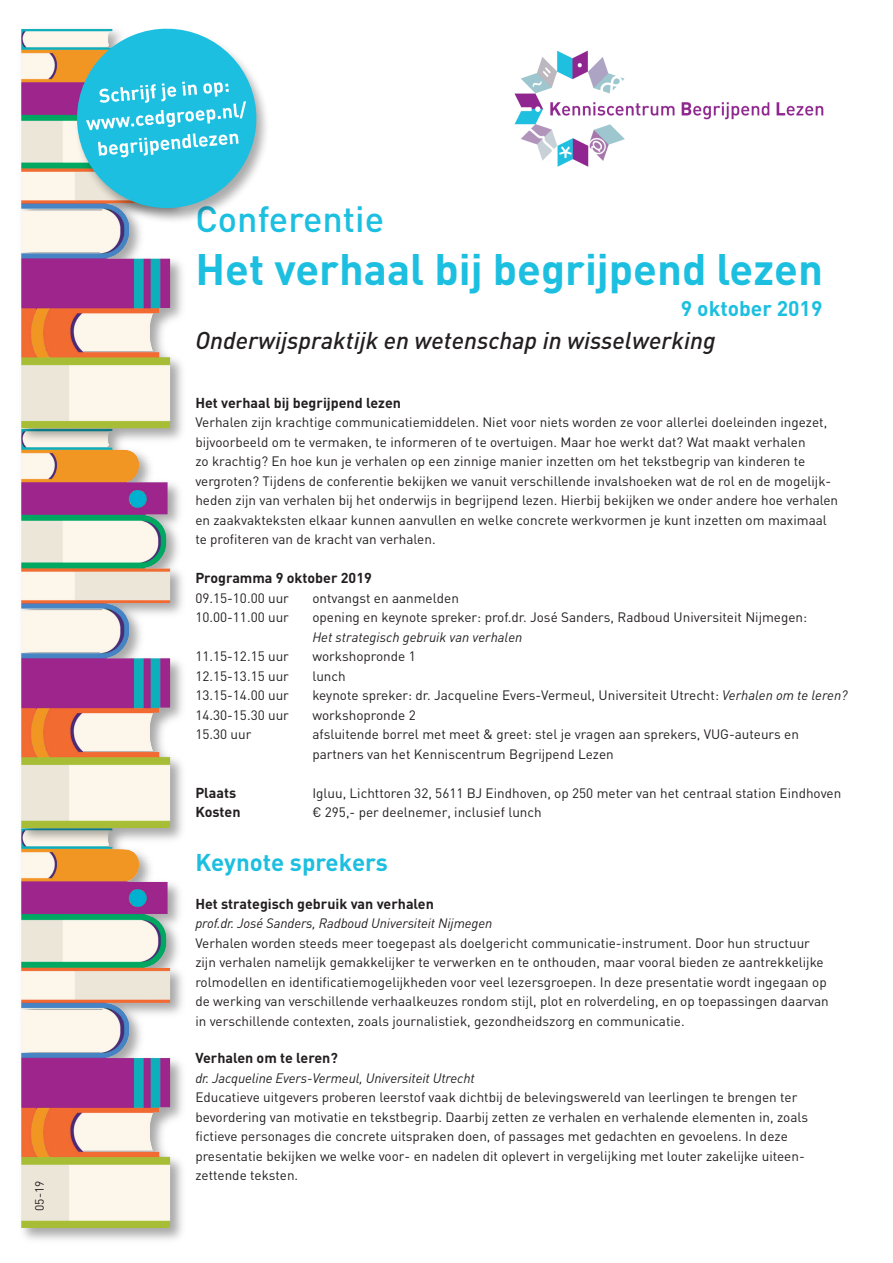
<style>
.page{position:relative;width:893px;height:1263px;background:#fff}
.page>*{position:absolute;margin:0;border:0;box-sizing:border-box;transform-origin:0 0}
.t1{font:700 43.5px "DIN";color:#1cbfe0}
.t2{font:500 36px "DIN";color:#1cbfe0}
.t3{font:italic 500 24px "DIN";color:#231f20}
.t4{font:700 24px "DIN";color:#1cbfe0}
.t5{font:700 21px "DIN";color:#1cbfe0}
.t6{font:700 14.25px "DIN";color:#231f20}
.t7{font:13.5px/19.5px "DIN";color:#231f20}
.t8{font:italic 13.5px "DIN";letter-spacing:-.01em;color:#231f20}
.t9{font:12px "DIN";color:#231f20}
.s1{font-style:italic}
</style>
<div class="page">
<img style="left:21px;top:847px;width:161px;height:393px">
<img style="left:108px;top:847px;width:60px;height:116px">
<img style="left:21px;top:447px;width:161px;height:400px">
<img style="left:108px;top:447px;width:60px;height:116px">
<img style="left:21px;top:28px;width:161px;height:419px">
<img style="left:62px;top:28px;width:205px;height:208px">
<svg style="left:73px;top:28px;width:187px;height:184px;background:#5ec8db"></svg>
<img style="left:514px;top:50px;width:310px;height:117px">
<p class="t9" style="left:32px;top:1211px;width:32px;rotate:-90deg">05-19</p>
<h2 class="t2" style="left:195px;top:198px;width:190px">Conferentie</h2>
<h1 class="t1" style="left:195px;top:243px;width:629px">Het verhaal bij begrijpend lezen</h1>
<h3 class="t5" style="left:681px;top:296px;width:143px">9 oktober 2019</h3>
<h3 class="t3" style="left:195px;top:326px;width:522px">Onderwijspraktijk en wetenschap in wisselwerking</h3>
<p class="t6" style="left:195px;top:394px;width:207px">Het verhaal bij begrijpend lezen</p>
<p class="t7" style="left:195px;top:412px;width:644px">Verhalen zijn krachtige communicatiemiddelen. Niet voor niets worden ze voor allerlei doeleinden ingezet, bijvoorbeeld om te vermaken, te informeren of te overtuigen. Maar hoe werkt dat? Wat maakt verhalen<br>zo krachtig? En hoe kun je verhalen op een zinnige manier inzetten om het tekstbegrip van kinderen te vergroten? Tijdens de conferentie bekijken we vanuit verschillende invalshoeken wat de rol en de mogelijk&shy;heden zijn van verhalen bij het onderwijs in begrijpend lezen. Hierbij bekijken we onder andere hoe verhalen en zaakvakteksten elkaar kunnen aanvullen en welke concrete werkvormen je kunt inzetten om maximaal te profiteren van de kracht van verhalen.</p>
<p class="t6" style="left:195px;top:570px;width:178px">Programma 9 oktober 2019</p>
<p class="t7" style="left:195px;top:588px;width:95px">09.15-10.00 uur</p>
<p class="t7" style="left:312px;top:588px;width:148px">ontvangst en aanmelden</p>
<p class="t7" style="left:195px;top:607px;width:95px">10.00-11.00 uur</p>
<p class="t7" style="left:312px;top:607px;width:496px">opening en keynote spreker: prof.dr. José Sanders, Radboud Universiteit Nijmegen:</p>
<p class="t8" style="left:312px;top:629px;width:212px">Het strategisch gebruik van verhalen</p>
<p class="t7" style="left:195px;top:646px;width:95px">11.15-12.15 uur</p>
<p class="t7" style="left:312px;top:646px;width:105px">workshopronde 1</p>
<p class="t7" style="left:195px;top:666px;width:95px">12.15-13.15 uur</p>
<p class="t7" style="left:312px;top:666px;width:35px">lunch</p>
<p class="t7" style="left:195px;top:685px;width:95px">13.15-14.00 uur</p>
<p class="t7" style="left:312px;top:685px;width:537px">keynote spreker: dr. Jacqueline Evers-Vermeul, Universiteit Utrecht: <span class="s1">Verhalen om te leren?</span></p>
<p class="t7" style="left:195px;top:705px;width:95px">14.30-15.30 uur</p>
<p class="t7" style="left:312px;top:705px;width:105px">workshopronde 2</p>
<p class="t7" style="left:195px;top:724px;width:58px">15.30 uur</p>
<p class="t7" style="left:312px;top:724px;width:488px">afsluitende borrel met meet &amp; greet: stel je vragen aan sprekers, VUG-auteurs en partners van het Kenniscentrum Begrijpend Lezen</p>
<p class="t6" style="left:195px;top:784px;width:42px">Plaats</p>
<p class="t7" style="left:312px;top:783px;width:530px">Igluu, Lichttoren 32, 5611 BJ Eindhoven, op 250 meter van het centraal station Eindhoven</p>
<p class="t6" style="left:195px;top:804px;width:47px">Kosten</p>
<p class="t7" style="left:312px;top:802px;width:231px">€ 295,- per deelnemer, inclusief lunch</p>
<h3 class="t4" style="left:195px;top:848px;width:194px">Keynote sprekers</h3>
<p class="t6" style="left:195px;top:895px;width:240px">Het strategisch gebruik van verhalen</p>
<p class="t8" style="left:195px;top:915px;width:298px">prof.dr. José Sanders, Radboud Universiteit Nijmegen</p>
<p class="t7" style="left:195px;top:933px;width:635px">Verhalen worden steeds meer toegepast als doelgericht communicatie-instrument. Door hun structuur zijn verhalen namelijk gemakkelijker te verwerken en te onthouden, maar vooral bieden ze aantrekkelijke rolmodellen en identificatiemogelijkheden voor veel lezersgroepen. In deze presentatie wordt ingegaan op de werking van verschillende verhaalkeuzes rondom stijl, plot en rolverdeling, en op toepassingen daarvan in verschillende contexten, zoals journalistiek, gezondheidszorg en communicatie.</p>
<p class="t6" style="left:195px;top:1050px;width:144px">Verhalen om te leren?</p>
<p class="t8" style="left:195px;top:1070px;width:281px">dr. Jacqueline Evers-Vermeul, Universiteit Utrecht</p>
<p class="t7" style="left:195px;top:1087px;width:614px">Educatieve uitgevers proberen leerstof vaak dichtbij de belevingswereld van leerlingen te brengen ter bevordering van motivatie en tekstbegrip. Daarbij zetten ze verhalen en verhalende elementen in, zoals fictieve personages die concrete uitspraken doen, of passages met gedachten en gevoelens. In deze presentatie bekijken we welke voor- en nadelen dit oplevert in vergelijking met louter zakelijke uiteen&shy;zettende teksten.</p>
</div>
